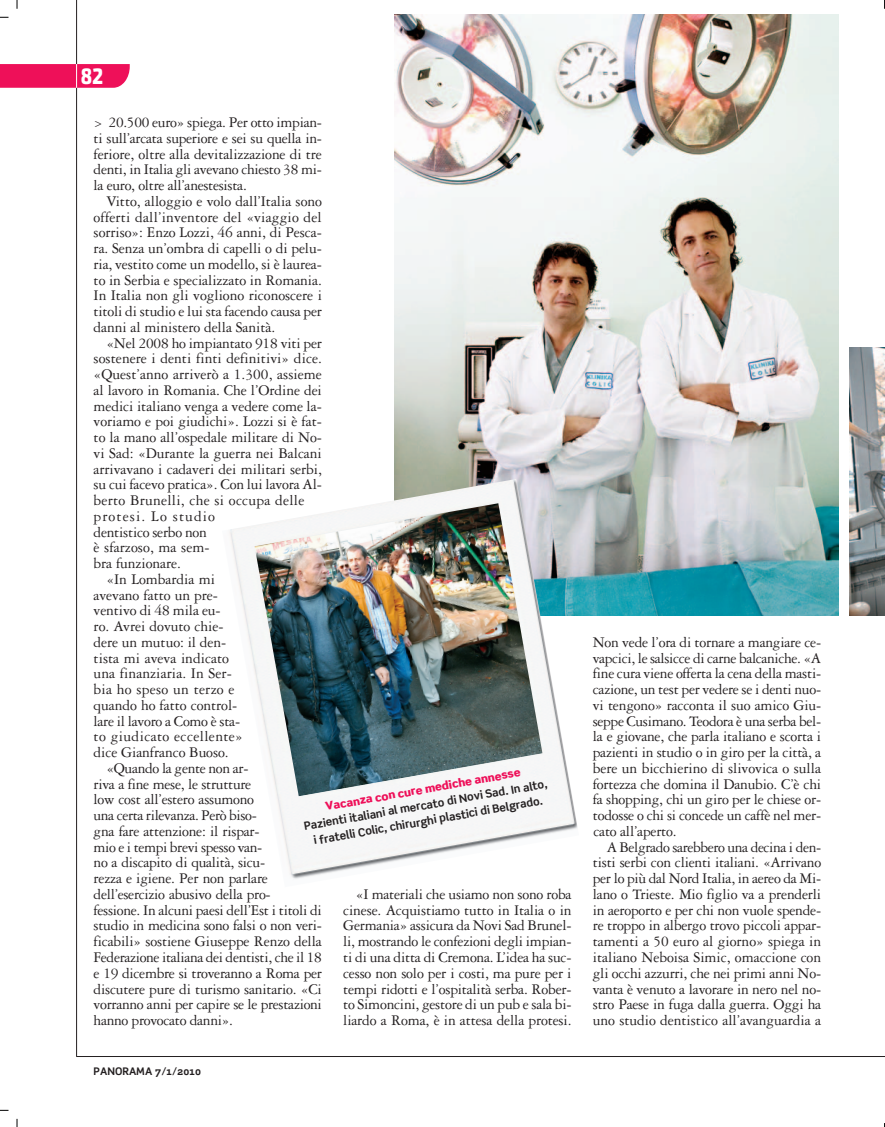
<style>
.page{position:relative;width:885px;height:1127px;background:#fff}
.page>*{position:absolute;margin:0;border:0;box-sizing:border-box;transform-origin:0 0}
.t1{font:900 21px "Stainless Comp";color:#fff}
.t2{font:15.75px/15.8px "Garamond Three";letter-spacing:-.015em;color:#231f20;text-align:justify}
.t3{font:15.75px "Garamond Three";letter-spacing:.015em;color:#231f20}
.t4{font:15.75px "Garamond Three";letter-spacing:.005em;color:#231f20}
.t5{font:15.75px "Garamond Three";letter-spacing:.02em;color:#231f20}
.t6{font:15.75px "Garamond Three";letter-spacing:.07em;color:#231f20}
.t7{font:700 11.25px/15.8px "Scene";color:#231f20;text-align:center}
.t8{font:900 11.25px "Scene";color:#ee1059}
.t9{font:700 10.5px "Scene";color:#231f20}
</style>
<div class="page">
<hr style="left:76px;top:0;width:1px;height:1056px;background:#231f20">
<hr style="left:76px;top:1056px;width:808px;height:1px;background:#231f20">
<svg style="left:0;top:64px;width:130px;height:24px;background:#ee1a60"></svg>
<img style="left:395px;top:15px;width:443px;height:600px">
<img style="left:229px;top:479px;width:350px;height:400px">
<img style="left:849px;top:348px;width:35px;height:267px">
<h1 class="t1" style="left:81px;top:68px;width:24px">82</h1>
<p class="t2" style="left:94px;top:116px;width:230px">&gt; 20.500 euro» spiega. Per otto impian&shy;ti sull’arcata superiore e sei su quella in&shy;feriore, oltre alla devitalizzazione di tre denti, in Italia gli avevano chiesto 38 mi&shy;la euro, oltre all’anestesista.</p>
<p class="t2" style="left:94px;top:195px;width:230px;text-indent:13px">Vitto, alloggio e volo dall’Italia sono offerti dall’inventore del «viaggio del sorriso»: Enzo Lozzi, 46 anni, di Pesca&shy;ra. Senza un’ombra di capelli o di pelu&shy;ria, vestito come un modello, si è laurea&shy;to in Serbia e specializzato in Romania.<br>In Italia non gli vogliono riconoscere i titoli di studio e lui sta facendo causa per danni al ministero della Sanità.</p>
<p class="t2" style="left:106px;top:336px;width:217px">«Nel 2008 ho impiantato 918 viti per</p>
<p class="t2" style="left:94px;top:352px;width:230px">sostenere i denti finti definitivi» dice.</p>
<p class="t2" style="left:94px;top:368px;width:230px">«Quest’anno arriverò a 1.300, assieme</p>
<p class="t2" style="left:94px;top:384px;width:230px">al lavoro in Romania. Che l’Ordine dei</p>
<p class="t2" style="left:94px;top:399px;width:230px">medici italiano venga a vedere come la-</p>
<p class="t2" style="left:94px;top:415px;width:230px">voriamo e poi giudichi». Lozzi si è fat-</p>
<p class="t2" style="left:94px;top:431px;width:230px">to la mano all’ospedale militare di No-</p>
<p class="t2" style="left:94px;top:447px;width:230px">vi Sad: «Durante la guerra nei Balcani</p>
<p class="t2" style="left:94px;top:462px;width:230px">arrivavano i cadaveri dei militari serbi,</p>
<p class="t2" style="left:94px;top:478px;width:230px">su cui facevo pratica». Con lui lavora Al-</p>
<p class="t3" style="left:94px;top:495px;width:212px">berto Brunelli, che si occupa delle</p>
<p class="t6" style="left:94px;top:510px;width:123px">protesi. Lo studio</p>
<p class="t2" style="left:94px;top:525px;width:115px">dentistico serbo non</p>
<p class="t4" style="left:94px;top:542px;width:117px">è sfarzoso, ma sem-</p>
<p class="t2" style="left:94px;top:557px;width:89px">bra funzionare.</p>
<p class="t2" style="left:106px;top:573px;width:110px">«In Lombardia mi</p>
<p class="t2" style="left:94px;top:588px;width:126px">avevano fatto un pre-</p>
<p class="t2" style="left:94px;top:604px;width:129px">ventivo di 48 mila eu-</p>
<p class="t2" style="left:94px;top:620px;width:131px">ro. Avrei dovuto chie-</p>
<p class="t2" style="left:94px;top:636px;width:134px">dere un mutuo: il den-</p>
<p class="t2" style="left:94px;top:651px;width:137px">tista mi aveva indicato</p>
<p class="t4" style="left:94px;top:668px;width:140px">una finanziaria. In Ser-</p>
<p class="t3" style="left:94px;top:684px;width:142px">bia ho speso un terzo e</p>
<p class="t2" style="left:94px;top:699px;width:145px">quando ho fatto control-</p>
<p class="t2" style="left:94px;top:714px;width:148px">lare il lavoro a Como è sta-</p>
<p class="t5" style="left:94px;top:731px;width:151px">to giudicato eccellente»</p>
<p class="t2" style="left:94px;top:746px;width:137px">dice Gianfranco Buoso.</p>
<p class="t2" style="left:106px;top:762px;width:144px">«Quando la gente non ar-</p>
<p class="t2" style="left:94px;top:777px;width:159px">riva a fine mese, le strutture</p>
<p class="t2" style="left:94px;top:793px;width:162px">low cost all’estero assumono</p>
<p class="t2" style="left:94px;top:809px;width:165px">una certa rilevanza. Però biso-</p>
<p class="t2" style="left:94px;top:825px;width:167px">gna fare attenzione: il rispar-</p>
<p class="t2" style="left:94px;top:840px;width:170px">mio e i tempi brevi spesso van-</p>
<p class="t2" style="left:94px;top:856px;width:173px">no a discapito di qualità, sicu-</p>
<p class="t2" style="left:94px;top:872px;width:176px">rezza e igiene. Per non parlare</p>
<p class="t2" style="left:94px;top:888px;width:179px">dell’esercizio abusivo della pro-</p>
<p class="t2" style="left:94px;top:903px;width:230px">fessione. In alcuni paesi dell’Est i titoli di</p>
<p class="t2" style="left:94px;top:919px;width:230px">studio in medicina sono falsi o non veri-</p>
<p class="t2" style="left:94px;top:935px;width:230px">ficabili» sostiene Giuseppe Renzo della</p>
<p class="t2" style="left:94px;top:951px;width:230px">Federazione italiana dei dentisti, che il 18</p>
<p class="t2" style="left:94px;top:966px;width:230px">e 19 dicembre si troveranno a Roma per</p>
<p class="t2" style="left:94px;top:982px;width:230px">discutere pure di turismo sanitario. «Ci</p>
<p class="t2" style="left:94px;top:998px;width:230px">vorranno anni per capire se le prestazioni</p>
<p class="t2" style="left:94px;top:1014px;width:141px">hanno provocato danni».</p>
<p class="t8" style="left:324px;top:801px;width:199px;rotate:-10deg">Vacanza con cure mediche annesse</p>
<p class="t7" style="left:303px;top:819px;width:248px;rotate:-10deg">Pazienti italiani al mercato di Novi Sad. In alto, i fratelli Colic, chirurghi plastici di Belgrado.</p>
<p class="t2" style="left:343px;top:888px;width:230px;text-indent:13px">«I materiali che usiamo non sono roba cinese. Acquistiamo tutto in Italia o in Germania» assicura da Novi Sad Brunel&shy;li, mostrando le confezioni degli impian&shy;ti di una ditta di Cremona. L’idea ha suc&shy;cesso non solo per i costi, ma pure per i tempi ridotti e l’ospitalità serba. Rober&shy;to Simoncini, gestore di un pub e sala bi&shy;liardo a Roma, è in attesa della protesi.</p>
<p class="t9" style="left:94px;top:1066px;width:109px">PANORAMA 7/1/2010</p>
<p class="t2" style="left:592px;top:636px;width:230px">Non vede l’ora di tornare a mangiare ce&shy;vapcici, le salsicce di carne balcaniche. «A fine cura viene offerta la cena della masti&shy;cazione, un test per vedere se i denti nuo&shy;vi tengono» racconta il suo amico Giu&shy;seppe Cusimano. Teodora è una serba bel&shy;la e giovane, che parla italiano e scorta i pazienti in studio o in giro per la città, a bere un bicchierino di slivovica o sulla fortezza che domina il Danubio. C’è chi fa shopping, chi un giro per le chiese or&shy;todosse o chi si concede un caffè nel mer&shy;cato all’aperto.</p>
<p class="t2" style="left:592px;top:840px;width:230px;text-indent:14px">A Belgrado sarebbero una decina i den&shy;tisti serbi con clienti italiani. «Arrivano per lo più dal Nord Italia, in aereo da Mi&shy;lano o Trieste. Mio figlio va a prenderli in aeroporto e per chi non vuole spende&shy;re troppo in albergo trovo piccoli appar&shy;tamenti a 50 euro al giorno» spiega in italiano Neboisa Simic, omaccione con gli occhi azzurri, che nei primi anni No&shy;vanta è venuto a lavorare in nero nel no&shy;stro Paese in fuga dalla guerra. Oggi ha uno studio dentistico all’avanguardia a</p>
</div>
